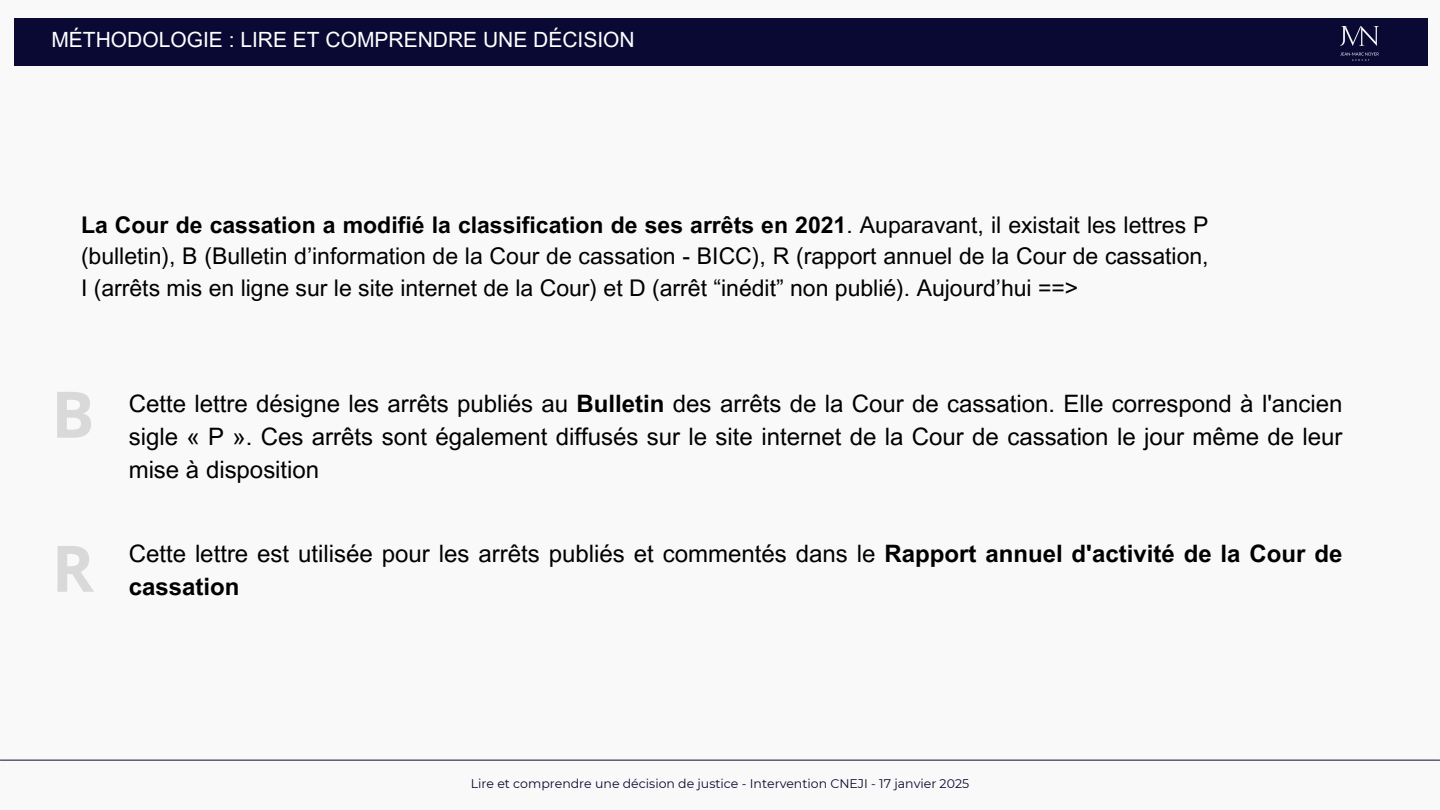
<style>
.page{position:relative;width:1440px;height:810px;background:#f9f9f9}
.page>*{position:absolute;margin:0;border:0;box-sizing:border-box;transform-origin:0 0}
.t1{font:700 64.2px "Open Sans";color:#d9d9d9}
.t2{font:24px/33px "Arial MT Pro";color:#000;text-align:justify}
.t3{font:700 24px "Arial MT Pro";color:#000}
.t4{font:23px/31.5px "Arial MT Pro";color:#000;text-align:justify}
.t5{font:21px "Arial MT Pro";color:#fff}
.t6{font:12.5px "Montserrat";color:#09082e}
.s1{font-weight:700}
</style>
<div class="page">
<div style="left:14px;top:18px;width:1413px;height:48px;background:#0a0933"></div>
<img style="left:1340px;top:26px;width:38px;height:34px">
<hr style="left:0;top:760px;width:1440px;height:1px;background:#09082e">
<h2 class="t5" style="left:51px;top:32px;width:585px">MÉTHODOLOGIE : LIRE ET COMPRENDRE UNE DÉCISION</h2>
<p class="t4" style="left:81px;top:212px;width:1129px"><span class="s1">La Cour de cassation a modifié la classification de ses arrêts en 2021</span>. Auparavant, il existait les lettres P (bulletin), B (Bulletin d’information de la Cour de cassation - BICC), R (rapport annuel de la Cour de cassation, I (arrêts mis en ligne sur le site internet de la Cour) et D (arrêt “inédit” non publié). Aujourd’hui ==&gt;</p>
<h1 class="t1" style="left:51px;top:369px;width:45px">B</h1>
<p class="t2" style="left:129px;top:390px;width:1215px">Cette lettre désigne les arrêts publiés au <span class="s1">Bulletin</span> des arrêts de la Cour de cassation. Elle correspond à l'ancien sigle « P ». Ces arrêts sont également diffusés sur le site internet de la Cour de cassation le jour même de leur mise à disposition</p>
<h1 class="t1" style="left:52px;top:523px;width:44px">R</h1>
<p class="t2" style="left:129px;top:540px;width:1215px">Cette lettre est utilisée pour les arrêts publiés et commentés dans le <span class="s1">Rapport annuel d'activité de la Cour de</span></p>
<p class="t3" style="left:129px;top:578px;width:112px">cassation</p>
<h1 class="t6" style="left:471px;top:776px;width:500px">Lire et comprendre une décision de justice - Intervention CNEJI - 17 janvier 2025</h1>
</div>
